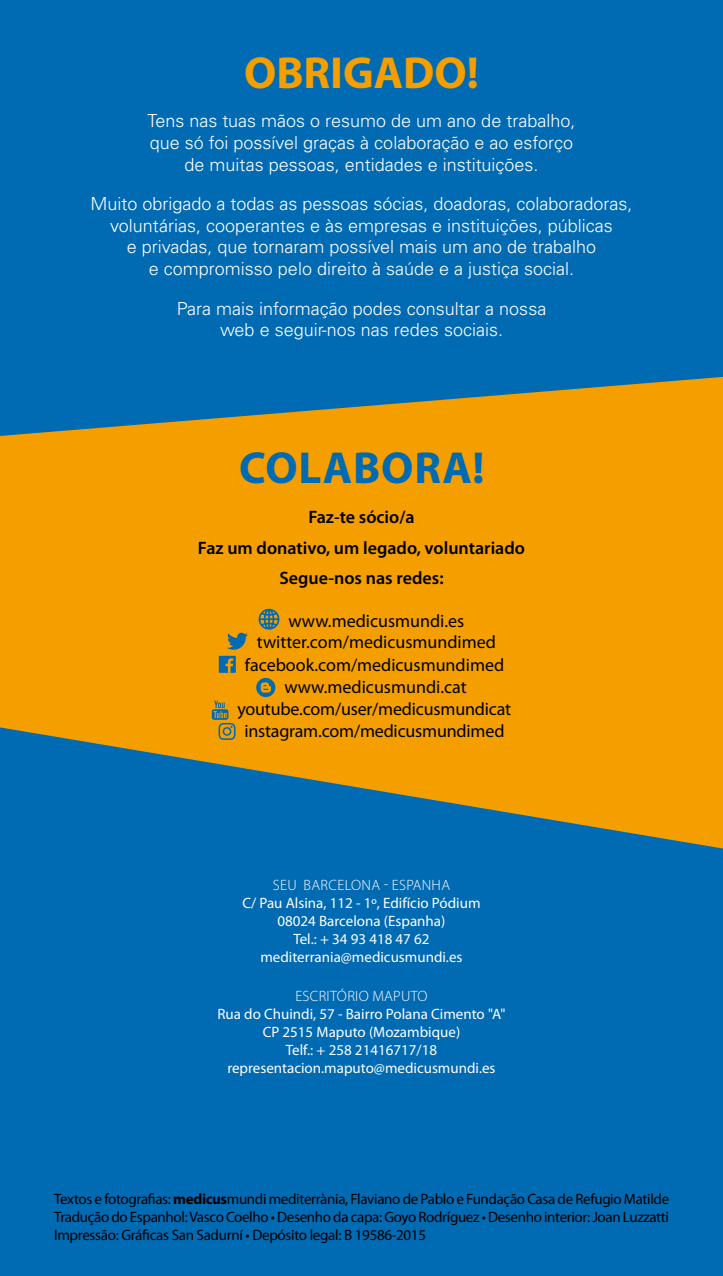
<style>
.page{position:relative;width:723px;height:1276px;background:#006ab3}
.page>*{position:absolute;margin:0;border:0;box-sizing:border-box;transform-origin:0 0}
.t1{font:700 45px "Myriad Pro";color:#f49e00}
.t2{font:700 45px "Myriad Pro";letter-spacing:.02em;color:#006ab3}
.t3{font:300 18px/21.6px "Univers LT Std";color:#fff;text-align:center}
.t4{font:18px/22.4px "Myriad Pro";color:#000;text-align:center}
.t5{font:600 18px/30.6px "Myriad Pro";color:#000;text-align:center}
.t6{font:15px/18px "Myriad Pro";letter-spacing:-.02em;color:#000;text-align:justify}
.t7{font:15px/18px "Myriad Pro";color:#fff;text-align:center}
.t8{font:300 15px "Myriad Pro";letter-spacing:.02em;color:#fff}
.s1{font-weight:700}
</style>
<div class="page">
<svg style="left:0;top:377px;width:723px;height:471px;fill:#f49e00"></svg>
<svg style="left:259px;top:609px;width:20px;height:20px"></svg>
<svg style="left:227px;top:633px;width:21px;height:17px"></svg>
<div style="left:219px;top:656px;width:17px;height:17px;background:#006ab3"></div>
<svg style="left:226px;top:658px;width:7px;height:15px"></svg>
<svg style="left:256px;top:678px;width:19px;height:19px"></svg>
<svg style="left:212px;top:700px;width:23px;height:40px"></svg>
<h1 class="t1" style="left:244px;top:47px;width:236px">OBRIGADO!</h1>
<p class="t3" style="left:148px;top:110px;width:429px">Tens nas tuas mãos o resumo de um ano de trabalho, que só foi possível graças à colaboração e ao esforço de muitas pessoas, entidades e instituições.</p>
<p class="t3" style="left:90px;top:193px;width:544px">Muito obrigado a todas as pessoas sócias, doadoras, colaboradoras, voluntárias, cooperantes e às empresas e instituições, públicas<br>e privadas, que tornaram possível mais um ano de trabalho<br>e compromisso pelo direito à saúde e a justiça social.</p>
<p class="t3" style="left:177px;top:297px;width:371px">Para mais informação podes consultar a nossa web e seguir-nos nas redes sociais.</p>
<h1 class="t2" style="left:239px;top:443px;width:247px">COLABORA!</h1>
<p class="t5" style="left:198px;top:502px;width:328px">Faz-te sócio/a<br>Faz um donativo, um legado, voluntariado<br>Segue-nos nas redes:</p>
<p class="t4" style="left:245px;top:610px;width:261px">www.medicusmundi.es twitter.com/medicusmundimed facebook.com/medicusmundimed</p>
<p class="t4" style="left:237px;top:676px;width:275px">www.medicusmundi.cat youtube.com/user/medicusmundicat instagram.com/medicusmundimed</p>
<p class="t8" style="left:273px;top:876px;width:179px">SEU BARCELONA - ESPANHA</p>
<p class="t7" style="left:242px;top:894px;width:240px">C/ Pau Alsina, 112 - 1º, Edifício Pódium<br>08024 Barcelona (Espanha)<br>Tel.: + 34 93 418 47 62 mediterrania@medicusmundi.es</p>
<p class="t8" style="left:295px;top:987px;width:134px">ESCRITÓRIO MAPUTO</p>
<p class="t7" style="left:217px;top:1005px;width:289px">Rua do Chuindi, 57 - Bairro Polana Cimento "A" CP 2515 Maputo (Mozambique)<br>Telf.: + 258 21416717/18 representacion.maputo@medicusmundi.es</p>
<p class="t6" style="left:54px;top:1190px;width:617px">Textos e fotografias: <span class="s1">medicus</span>mundi mediterrània, Flaviano de Pablo e Fundação Casa de Refugio Matilde Tradução do Espanhol: Vasco Coelho • Desenho da capa: Goyo Rodríguez • Desenho interior: Joan Luzzatti Impressão: Gráficas San Sadurní • Depósito legal: B 19586-2015</p>
</div>
